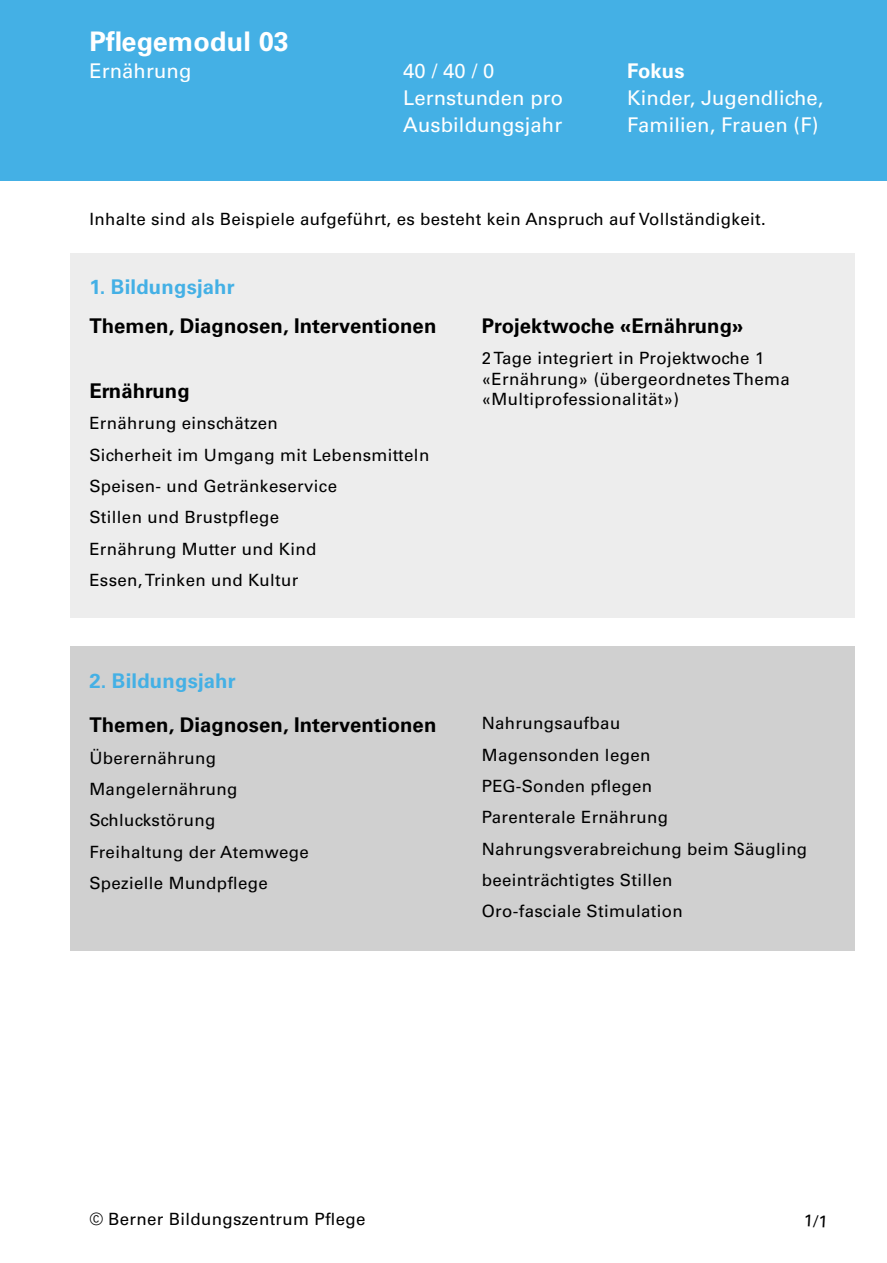
<style>
.page{position:relative;width:887px;height:1263px;background:#fff}
.page>*{position:absolute;margin:0;border:0;box-sizing:border-box;transform-origin:0 0}
.t1{font:700 27px "Univers LT Std";letter-spacing:.005em;color:#fff}
.t2{font:700 20.25px "Univers LT Std";letter-spacing:.005em;color:#000}
.t3{font:20.25px/27px "Univers LT Std";letter-spacing:.005em;color:#fff}
.t4{font:700 20.25px "Univers LT Std";letter-spacing:.01em;color:#44b0e5}
.t5{font:700 20.25px "Univers LT Std";letter-spacing:.005em;color:#fff}
.t6{font:16.88px/31.3px "Univers LT Std";letter-spacing:.02em;color:#000}
</style>
<div class="page">
<div style="left:0;top:0;width:887px;height:180px;background:#44b0e5"></div>
<div style="left:70px;top:253px;width:785px;height:364px;background:#ededed"></div>
<div style="left:70px;top:646px;width:785px;height:305px;background:#d0d0d0"></div>
<h1 class="t1" style="left:89px;top:26px;width:201px">Pflegemodul 03</h1>
<p class="t3" style="left:89px;top:58px;width:104px">Ernährung</p>
<p class="t3" style="left:403px;top:58px;width:161px">40 / 40 / 0<br>Lernstunden pro<br>Ausbildungsjahr</p>
<p class="t5" style="left:627px;top:59px;width:59px">Fokus</p>
<p class="t3" style="left:627px;top:85px;width:198px">Kinder, Jugendliche,<br>Familien, Frauen (F)</p>
<p class="t6" style="left:89px;top:203px;width:678px">Inhalte sind als Beispiele aufgeführt, es besteht kein Anspruch auf Vollständigkeit.</p>
<p class="t4" style="left:89px;top:275px;width:147px">1. Bildungsjahr</p>
<p class="t2" style="left:89px;top:314px;width:348px">Themen, Diagnosen, Interventionen</p>
<p class="t2" style="left:89px;top:379px;width:102px">Ernährung</p>
<p class="t6" style="left:89px;top:408px;width:341px">Ernährung einschätzen<br>Sicherheit im Umgang mit Lebensmitteln<br>Speisen- und Getränkeservice<br>Stillen und Brustpflege<br>Ernährung Mutter und Kind<br>Essen, Trinken und Kultur</p>
<p class="t4" style="left:89px;top:669px;width:148px">2. Bildungsjahr</p>
<p class="t2" style="left:89px;top:713px;width:348px">Themen, Diagnosen, Interventionen</p>
<p class="t6" style="left:89px;top:742px;width:221px">Überernährung<br>Mangelernährung<br>Schluckstörung<br>Freihaltung der Atemwege<br>Spezielle Mundpflege</p>
<p class="t2" style="left:482px;top:314px;width:263px">Projektwoche «Ernährung»</p>
<p class="t6" style="left:482px;top:348px;width:309px;line-height:20.2px">2 Tage integriert in Projektwoche 1 «Ernährung» (übergeordnetes Thema «Multiprofessionalität»)</p>
<p class="t6" style="left:482px;top:708px;width:327px">Nahrungsaufbau<br>Magensonden legen<br>PEG-Sonden pflegen<br>Parenterale Ernährung<br>Nahrungsverabreichung beim Säugling beeinträchtigtes Stillen<br>Oro-fasciale Stimulation</p>
<p class="t6" style="left:89px;top:1203px;width:278px">© Berner Bildungszentrum Pflege</p>
</div>
